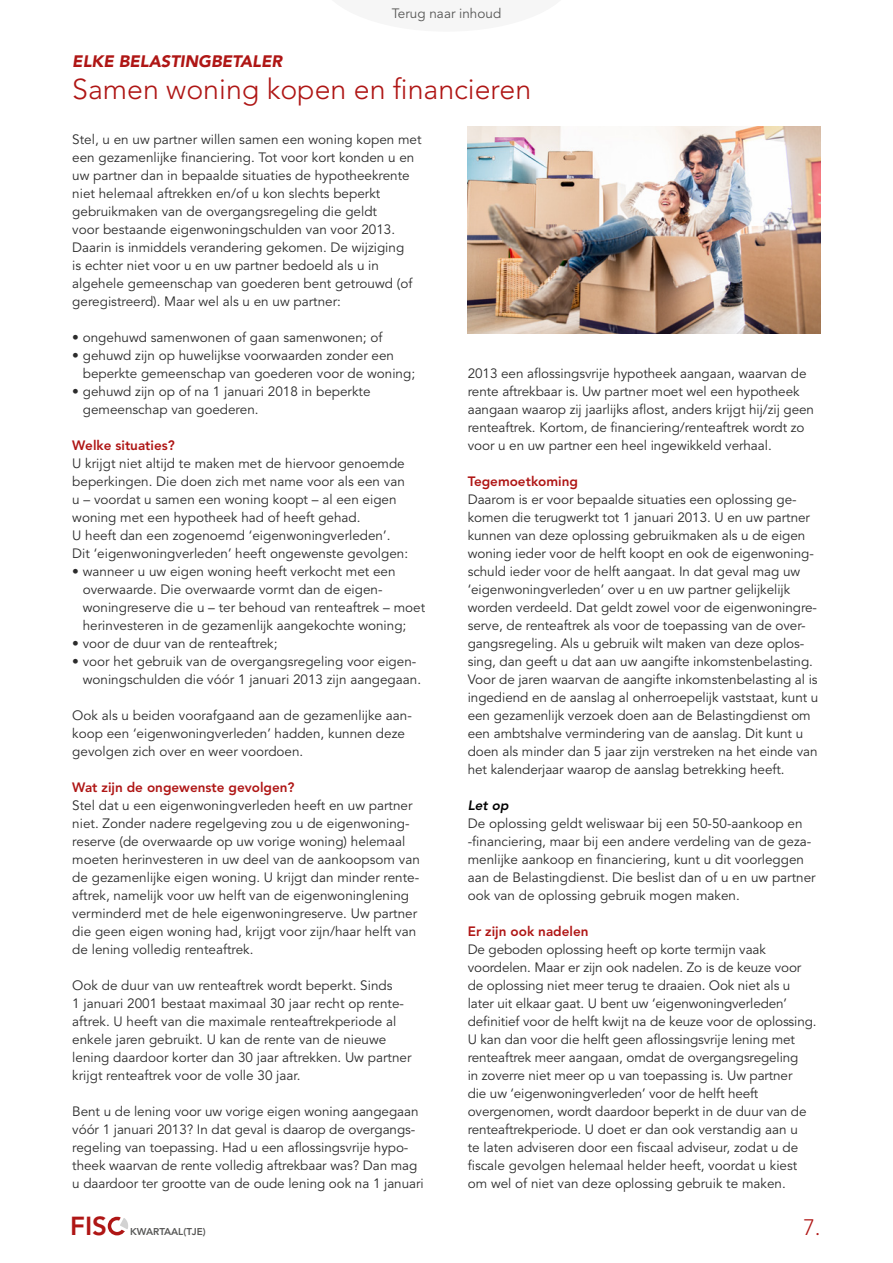
<style>
.page{position:relative;width:893px;height:1263px;background:#fff}
.page>*{position:absolute;margin:0;border:0;box-sizing:border-box;transform-origin:0 0}
.t1{font:300 28.5px "Avenir LT";color:#af1615}
.t2{font:800 25.95px "Avenir LT";color:#af1615}
.t3{font:300 22.2px "Avenir LT";color:#af1615}
.t4{font:italic 900 16.5px "Avenir LT";color:#af1615}
.t5{font:13.5px/18px "Avenir LT";color:#2c2c2c}
.t6{font:800 13.5px "Avenir LT";color:#af1615}
.t7{font:13.5px "Avenir LT";color:#575756}
.t8{font:italic 800 13.5px "Avenir LT";color:#000}
.t9{font:800 9.9px "Avenir LT";color:#575756}
</style>
<div class="page">
<div style="left:108px;top:1217px;width:18px;height:18px;border:3px solid #af1615;border-radius:50%"></div>
<svg style="left:114px;top:1216px;width:14px;height:19px"></svg>
<img style="left:468px;top:126px;width:353px;height:208px">
<p class="t7" style="left:392px;top:5px;width:111px">Terug naar inhoud</p>
<p class="t4" style="left:72px;top:51px;width:211px">ELKE BELASTINGBETALER</p>
<h1 class="t1" style="left:72px;top:72px;width:460px">Samen woning kopen en financieren</h1>
<p class="t5" style="left:72px;top:131px;width:351px">Stel, u en uw partner willen samen een woning kopen met een gezamenlijke financiering. Tot voor kort konden u en uw partner dan in bepaalde situaties de hypotheekrente niet helemaal aftrekken en/of u kon slechts beperkt gebruikmaken van de overgangsregeling die geldt<br>voor bestaande eigenwoningschulden van voor 2013.<br>Daarin is inmiddels verandering gekomen. De wijziging<br>is echter niet voor u en uw partner bedoeld als u in algehele gemeenschap van goederen bent getrouwd (of geregistreerd). Maar wel als u en uw partner:</p>
<p class="t5" style="left:72px;top:329px;width:312px">• ongehuwd samenwonen of gaan samenwonen; of</p>
<p class="t5" style="left:83px;top:347px;width:334px;text-indent:-11px">• gehuwd zijn op huwelijkse voorwaarden zonder een beperkte gemeenschap van goederen voor de woning;</p>
<p class="t5" style="left:83px;top:383px;width:289px;text-indent:-11px">• gehuwd zijn op of na 1 januari 2018 in beperkte gemeenschap van goederen.</p>
<p class="t6" style="left:72px;top:437px;width:104px">Welke situaties?</p>
<p class="t5" style="left:72px;top:455px;width:337px">U krijgt niet altijd te maken met de hiervoor genoemde beperkingen. Die doen zich met name voor als een van u – voordat u samen een woning koopt – al een eigen woning met een hypotheek had of heeft gehad.<br>U heeft dan een zogenoemd ‘eigenwoningverleden’.<br>Dit ‘eigenwoningverleden’ heeft ongewenste gevolgen:</p>
<p class="t5" style="left:83px;top:563px;width:344px;text-indent:-11px">• wanneer u uw eigen woning heeft verkocht met een overwaarde. Die overwaarde vormt dan de eigen&shy;woningreserve die u – ter behoud van renteaftrek – moet herinvesteren in de gezamenlijk aangekochte woning;</p>
<p class="t5" style="left:72px;top:635px;width:207px">• voor de duur van de renteaftrek;</p>
<p class="t5" style="left:83px;top:653px;width:340px;text-indent:-11px">• voor het gebruik van de overgangsregeling voor eigen&shy;woningschulden die vóór 1 januari 2013 zijn aangegaan.</p>
<p class="t5" style="left:72px;top:707px;width:341px">Ook als u beiden voorafgaand aan de gezamenlijke aan&shy;koop een ‘eigenwoningverleden’ hadden, kunnen deze gevolgen zich over en weer voordoen.</p>
<p class="t6" style="left:72px;top:779px;width:224px">Wat zijn de ongewenste gevolgen?</p>
<p class="t5" style="left:72px;top:797px;width:349px">Stel dat u een eigenwoningverleden heeft en uw partner niet. Zonder nadere regelgeving zou u de eigenwoning&shy;reserve (de overwaarde op uw vorige woning) helemaal moeten herinvesteren in uw deel van de aankoopsom van de gezamenlijke eigen woning. U krijgt dan minder rente&shy;aftrek, namelijk voor uw helft van de eigenwoninglening verminderd met de hele eigenwoningreserve. Uw partner die geen eigen woning had, krijgt voor zijn/haar helft van de lening volledig renteaftrek.</p>
<p class="t5" style="left:72px;top:977px;width:341px">Ook de duur van uw renteaftrek wordt beperkt. Sinds<br>1 januari 2001 bestaat maximaal 30 jaar recht op rente&shy;aftrek. U heeft van die maximale renteaftrekperiode al enkele jaren gebruikt. U kan de rente van de nieuwe lening daardoor korter dan 30 jaar aftrekken. Uw partner krijgt renteaftrek voor de volle 30 jaar.</p>
<p class="t5" style="left:72px;top:1103px;width:353px">Bent u de lening voor uw vorige eigen woning aangegaan vóór 1 januari 2013? In dat geval is daarop de overgangs&shy;regeling van toepassing. Had u een aflossingsvrije hypo&shy;theek waarvan de rente volledig aftrekbaar was? Dan mag u daardoor ter grootte van de oude lening ook na 1 januari</p>
<p class="t5" style="left:468px;top:365px;width:348px">2013 een aflossingsvrije hypotheek aangaan, waarvan de rente aftrekbaar is. Uw partner moet wel een hypotheek aangaan waarop zij jaarlijks aflost, anders krijgt hij/zij geen renteaftrek. Kortom, de financiering/renteaftrek wordt zo voor u en uw partner een heel ingewikkeld verhaal.</p>
<p class="t6" style="left:468px;top:473px;width:112px">Tegemoetkoming</p>
<p class="t5" style="left:468px;top:491px;width:352px">Daarom is er voor bepaalde situaties een oplossing ge&shy;komen die terugwerkt tot 1 januari 2013. U en uw partner kunnen van deze oplossing gebruikmaken als u de eigen woning ieder voor de helft koopt en ook de eigenwoning&shy;schuld ieder voor de helft aangaat. In dat geval mag uw ‘eigenwoningverleden’ over u en uw partner gelijkelijk worden verdeeld. Dat geldt zowel voor de eigenwoningre&shy;serve, de renteaftrek als voor de toepassing van de over&shy;gangsregeling. Als u gebruik wilt maken van deze oplos&shy;sing, dan geeft u dat aan uw aangifte inkomstenbelasting.<br>Voor de jaren waarvan de aangifte inkomstenbelasting al is ingediend en de aanslag al onherroepelijk vaststaat, kunt u een gezamenlijk verzoek doen aan de Belastingdienst om een ambtshalve vermindering van de aanslag. Dit kunt u doen als minder dan 5 jaar zijn verstreken na het einde van het kalenderjaar waarop de aanslag betrekking heeft.</p>
<p class="t8" style="left:468px;top:797px;width:42px">Let op</p>
<p class="t5" style="left:468px;top:815px;width:349px">De oplossing geldt weliswaar bij een 50-50-aankoop en -financiering, maar bij een andere verdeling van de geza&shy;menlijke aankoop en financiering, kunt u dit voorleggen aan de Belastingdienst. Die beslist dan of u en uw partner ook van de oplossing gebruik mogen maken.</p>
<p class="t6" style="left:468px;top:923px;width:122px">Er zijn ook nadelen</p>
<p class="t5" style="left:468px;top:941px;width:350px">De geboden oplossing heeft op korte termijn vaak voordelen. Maar er zijn ook nadelen. Zo is de keuze voor de oplossing niet meer terug te draaien. Ook niet als u later uit elkaar gaat. U bent uw ‘eigenwoningverleden’ definitief voor de helft kwijt na de keuze voor de oplossing.<br>U kan dan voor die helft geen aflossingsvrije lening met renteaftrek meer aangaan, omdat de overgangsregeling<br>in zoverre niet meer op u van toepassing is. Uw partner<br>die uw ‘eigenwoningverleden’ voor de helft heeft overgenomen, wordt daardoor beperkt in de duur van de renteaftrekperiode. U doet er dan ook verstandig aan u<br>te laten adviseren door een fiscaal adviseur, zodat u de fiscale gevolgen helemaal helder heeft, voordat u kiest om wel of niet van deze oplossing gebruik te maken.</p>
<h2 class="t2" style="left:70px;top:1210px;width:38px">FIS</h2>
<p class="t9" style="left:130px;top:1226px;width:77px">KWARTAAL(TJE)</p>
<h3 class="t3" style="left:803px;top:1214px;width:19px">7.</h3>
</div>
